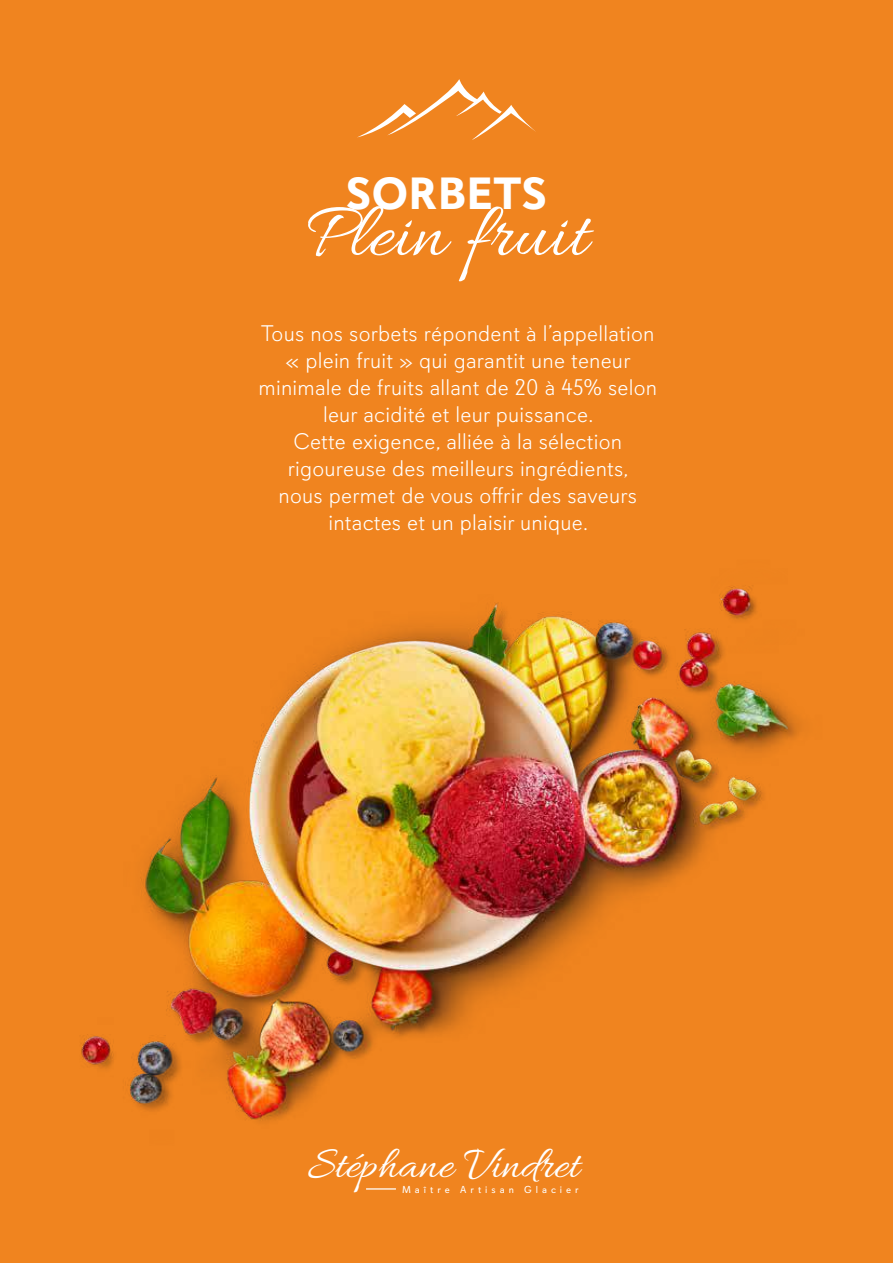
<style>
.page{position:relative;width:893px;height:1263px;background:#f0841f}
.page>*{position:absolute;margin:0;border:0;box-sizing:border-box;transform-origin:0 0}
.t1{font:79.5px "Allura";letter-spacing:.01em;color:#fff}
.t2{font:46.2px "Allura";color:#fff}
.t3{font:700 45px "Davis Sans";letter-spacing:.01em;color:#fff}
.t4{font:300 22.5px/27px "Davis Sans";letter-spacing:.01em;color:#fff;text-align:center}
.t5{font:10.05px "Davis Sans";letter-spacing:.395em;color:#fff}
</style>
<div class="page">
<img style="left:81px;top:585px;width:721px;height:605px">
<svg style="left:357px;top:79px;width:179px;height:61px"></svg>
<hr style="left:366px;top:1188px;width:30px;height:1px;background:#fff">
<h3 class="t3" style="left:346px;top:166px;width:203px">SORBETS</h3>
<h1 class="t1" style="left:306px;top:190px;width:283px">Plein fruit</h1>
<p class="t4" style="left:259px;top:320px;width:400px">Tous nos sorbets répondent à l’appellation « plein fruit » qui garantit une teneur minimale de fruits allant de 20 à 45% selon leur acidité et leur puissance.<br>Cette exigence, alliée à la sélection rigoureuse des meilleurs ingrédients,<br>nous permet de vous offrir des saveurs intactes et un plaisir unique.</p>
<h2 class="t2" style="left:308px;top:1138px;width:273px">Stéphane Vindret</h2>
<p class="t5" style="left:402px;top:1183px;width:178px">Maître Artisan Glacier</p>
</div>
